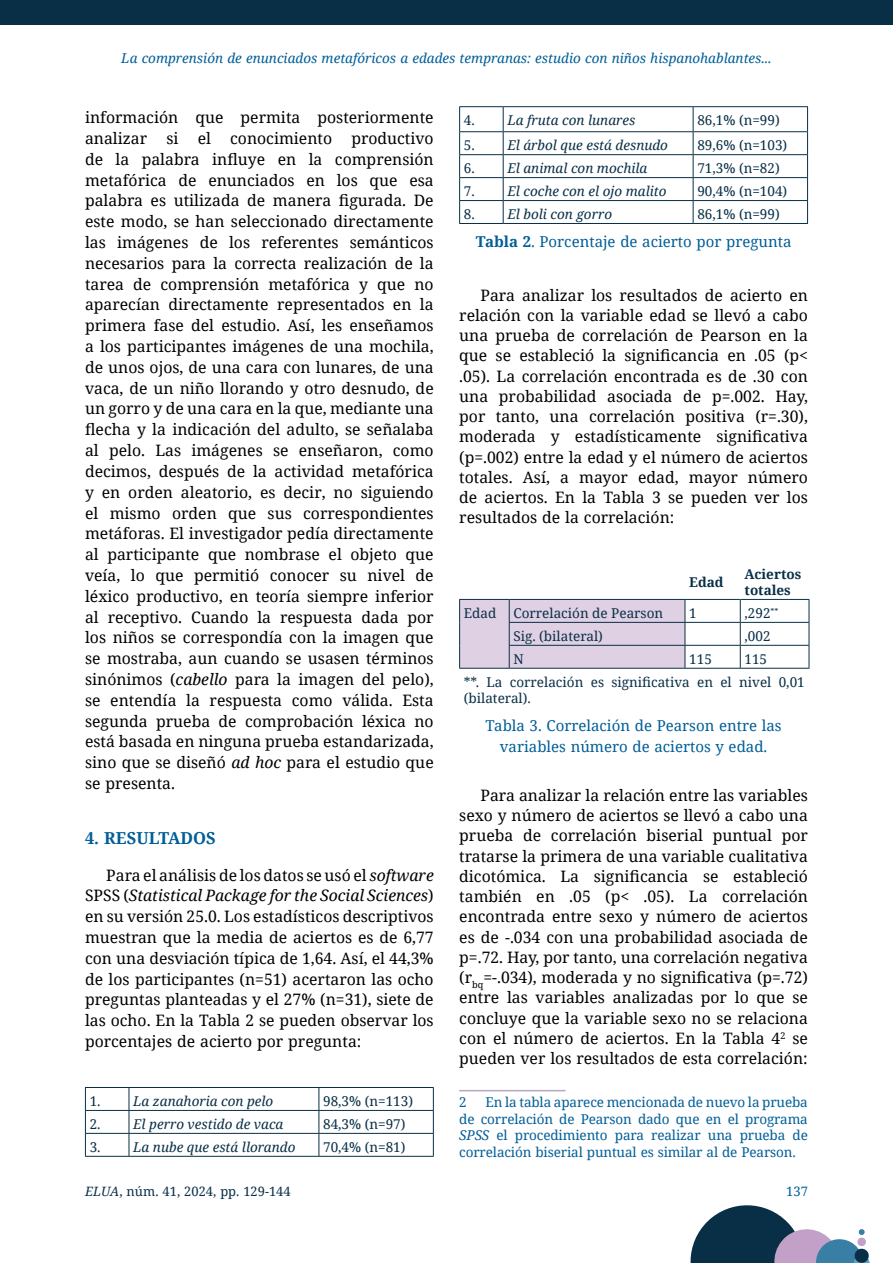
<style>
.page{position:relative;width:893px;height:1263px;background:#fff}
.page>*{position:absolute;margin:0;border:0;box-sizing:border-box;transform-origin:0 0}
.t1{font:700 16.5px "Noto Serif";color:#005e97}
.t2{font:15.75px/20.9px "Noto Serif";color:#000;text-align:justify}
.t3{font:15px/21px "Noto Serif";color:#005e97;text-align:center}
.t4{font:13.5px/23px "Noto Serif";color:#092f47}
.t5{font:13.5px/16.5px "Noto Serif";letter-spacing:-.01em;color:#005e97;text-align:justify}
.t6{font:italic 13.5px "Noto Serif";color:#092f47}
.t7{font:italic 13.5px "Noto Serif";color:#005e97}
.t8{font:700 13.5px/16.2px "Noto Serif";color:#092f47}
.t9{font:12.9px "Noto Serif";color:#092f47}
.t10{font:12.9px "Noto Serif";color:#005e97}
.s1{font-style:italic}
.s2{font-weight:700}
</style>
<div class="page">
<div style="left:0;top:0;width:893px;height:25px;background:#092f47"></div>
<svg style="left:690px;top:1205px;width:180px;height:58px"></svg>
<hr style="left:85px;top:1087px;width:44px;height:1px;background:#092f47">
<hr style="left:129px;top:1087px;width:190px;height:1px;background:#092f47">
<hr style="left:319px;top:1087px;width:115px;height:1px;background:#092f47">
<hr style="left:85px;top:1110px;width:44px;height:1px;background:#092f47">
<hr style="left:129px;top:1110px;width:190px;height:1px;background:#092f47">
<hr style="left:319px;top:1110px;width:115px;height:1px;background:#092f47">
<hr style="left:85px;top:1133px;width:44px;height:1px;background:#092f47">
<svg style="left:85px;top:1088px;width:1px;height:68px"></svg>
<hr style="left:129px;top:1133px;width:190px;height:1px;background:#092f47">
<svg style="left:129px;top:1088px;width:1px;height:68px"></svg>
<hr style="left:319px;top:1133px;width:115px;height:1px;background:#092f47">
<svg style="left:319px;top:1088px;width:1px;height:68px"></svg>
<svg style="left:433px;top:1088px;width:1px;height:68px"></svg>
<hr style="left:85px;top:1156px;width:44px;height:1px;background:#092f47">
<hr style="left:129px;top:1156px;width:190px;height:1px;background:#092f47">
<hr style="left:319px;top:1156px;width:115px;height:1px;background:#092f47">
<hr style="left:459px;top:106px;width:44px;height:1px;background:#092f47">
<hr style="left:503px;top:106px;width:190px;height:1px;background:#092f47">
<hr style="left:693px;top:106px;width:115px;height:1px;background:#092f47">
<hr style="left:459px;top:131px;width:44px;height:1px;background:#092f47">
<hr style="left:503px;top:131px;width:190px;height:1px;background:#092f47">
<hr style="left:693px;top:131px;width:115px;height:1px;background:#092f47">
<hr style="left:459px;top:154px;width:44px;height:1px;background:#092f47">
<hr style="left:503px;top:154px;width:190px;height:1px;background:#092f47">
<hr style="left:693px;top:154px;width:115px;height:1px;background:#092f47">
<hr style="left:459px;top:177px;width:44px;height:1px;background:#092f47">
<hr style="left:503px;top:177px;width:190px;height:1px;background:#092f47">
<hr style="left:693px;top:177px;width:115px;height:1px;background:#092f47">
<hr style="left:459px;top:200px;width:44px;height:1px;background:#092f47">
<svg style="left:459px;top:107px;width:1px;height:116px"></svg>
<hr style="left:503px;top:200px;width:190px;height:1px;background:#092f47">
<svg style="left:503px;top:107px;width:1px;height:116px"></svg>
<hr style="left:693px;top:200px;width:115px;height:1px;background:#092f47">
<svg style="left:693px;top:107px;width:1px;height:116px"></svg>
<svg style="left:807px;top:107px;width:1px;height:116px"></svg>
<hr style="left:459px;top:223px;width:44px;height:1px;background:#092f47">
<hr style="left:503px;top:223px;width:190px;height:1px;background:#092f47">
<hr style="left:693px;top:223px;width:115px;height:1px;background:#092f47">
<svg style="left:459px;top:599px;width:351px;height:70px"></svg>
<hr style="left:459px;top:668px;width:50px;height:1px;background:#092f47">
<hr style="left:509px;top:668px;width:176px;height:1px;background:#092f47">
<hr style="left:685px;top:668px;width:55px;height:1px;background:#092f47">
<hr style="left:740px;top:668px;width:69px;height:1px;background:#092f47">
<hr style="left:459px;top:1090px;width:107px;height:1px;background:#b7a6bd">
<p class="t7" style="left:121px;top:49px;width:652px">La comprensión de enunciados metafóricos a edades tempranas: estudio con niños hispanohablantes...</p>
<p class="t2" style="left:85px;top:106px;width:350px">información que permita posteriormente analizar si el conocimiento productivo de la palabra influye en la comprensión metafórica de enunciados en los que esa palabra es utilizada de manera figurada. De este modo, se han seleccionado directamente las imágenes de los referentes semánticos necesarios para la correcta realización de la tarea de comprensión metafórica y que no aparecían directamente representados en la primera fase del estudio. Así, les enseñamos a los participantes imágenes de una mochila, de unos ojos, de una cara con lunares, de una vaca, de un niño llorando y otro desnudo, de un gorro y de una cara en la que, mediante una flecha y la indicación del adulto, se señalaba al pelo. Las imágenes se enseñaron, como decimos, después de la actividad metafórica y en orden aleatorio, es decir, no siguiendo el mismo orden que sus correspondientes metáforas. El investigador pedía directamente al participante que nombrase el objeto que veía, lo que permitió conocer su nivel de léxico productivo, en teoría siempre inferior al receptivo. Cuando la respuesta dada por los niños se correspondía con la imagen que se mostraba, aun cuando se usasen términos sinónimos (<span class="s1">cabello</span> para la imagen del pelo), se entendía la respuesta como válida. Esta segunda prueba de comprobación léxica no está basada en ninguna prueba estandarizada, sino que se diseñó <span class="s1">ad hoc</span> para el estudio que se presenta.</p>
<p class="t1" style="left:85px;top:826px;width:132px">4. RESULTADOS</p>
<p class="t2" style="left:85px;top:864px;width:350px;text-indent:21px">Para el análisis de los datos se usó el <span class="s1">software </span>SPSS (<span class="s1">Statistical Package for the Social Sciences</span>) en su versión 25.0. Los estadísticos descriptivos muestran que la media de aciertos es de 6,77 con una desviación típica de 1,64. Así, el 44,3% de los participantes (n=51) acertaron las ocho preguntas planteadas y el 27% (n=31), siete de las ocho. En la Tabla 2 se pueden observar los porcentajes de acierto por pregunta:</p>
<p class="t4" style="left:90px;top:1089px;width:12px">1.</p>
<p class="t6" style="left:133px;top:1092px;width:142px">La zanahoria con pelo</p>
<p class="t4" style="left:323px;top:1089px;width:91px">98,3% (n=113)</p>
<p class="t4" style="left:90px;top:1112px;width:12px">2.</p>
<p class="t6" style="left:133px;top:1115px;width:152px">El perro vestido de vaca</p>
<p class="t4" style="left:323px;top:1112px;width:84px">84,3% (n=97)</p>
<p class="t4" style="left:90px;top:1135px;width:12px">3.</p>
<p class="t6" style="left:133px;top:1138px;width:164px">La nube que está llorando</p>
<p class="t4" style="left:323px;top:1135px;width:84px">70,4% (n=81)</p>
<p class="t4" style="left:464px;top:108px;width:12px">4.</p>
<p class="t6" style="left:507px;top:111px;width:129px">La fruta con lunares</p>
<p class="t4" style="left:697px;top:108px;width:84px">86,1% (n=99)</p>
<p class="t4" style="left:464px;top:134px;width:12px">5.</p>
<p class="t6" style="left:507px;top:136px;width:162px">El árbol que está desnudo</p>
<p class="t4" style="left:697px;top:134px;width:91px">89,6% (n=103)</p>
<p class="t4" style="left:464px;top:156px;width:12px">6.</p>
<p class="t6" style="left:507px;top:159px;width:142px">El animal con mochila</p>
<p class="t4" style="left:697px;top:156px;width:84px">71,3% (n=82)</p>
<p class="t4" style="left:464px;top:179px;width:12px">7.</p>
<p class="t6" style="left:507px;top:182px;width:161px">El coche con el ojo malito</p>
<p class="t4" style="left:697px;top:179px;width:91px">90,4% (n=104)</p>
<p class="t4" style="left:464px;top:202px;width:12px">8.</p>
<p class="t6" style="left:507px;top:205px;width:106px">El boli con gorro</p>
<p class="t4" style="left:697px;top:202px;width:84px">86,1% (n=99)</p>
<p class="t3" style="left:476px;top:231px;width:317px"><span class="s2">Tabla 2</span>. Porcentaje de acierto por pregunta</p>
<p class="t2" style="left:459px;top:284px;width:350px;line-height:20.2px;text-indent:21px">Para analizar los resultados de acierto en relación con la variable edad se llevó a cabo una prueba de correlación de Pearson en la que se estableció la significancia en .05 (p&lt; .05). La correlación encontrada es de .30 con una probabilidad asociada de p=.002. Hay, por tanto, una correlación positiva (r=.30), moderada y estadísticamente significativa (p=.002) entre la edad y el número de aciertos totales. Así, a mayor edad, mayor número de aciertos. En la Tabla 3 se pueden ver los resultados de la correlación:</p>
<p class="t8" style="left:689px;top:574px;width:36px">Edad</p>
<p class="t8" style="left:744px;top:565px;width:58px">Aciertos totales</p>
<p class="t4" style="left:464px;top:601px;width:34px">Edad</p>
<p class="t4" style="left:513px;top:601px;width:151px">Correlación de Pearson</p>
<p class="t4" style="left:689px;top:601px;width:9px">1</p>
<p class="t4" style="left:744px;top:601px;width:35px">,292<sup>**</sup></p>
<p class="t4" style="left:513px;top:624px;width:91px">Sig. (bilateral)</p>
<p class="t4" style="left:744px;top:624px;width:28px">,002</p>
<p class="t4" style="left:513px;top:647px;width:12px">N</p>
<p class="t4" style="left:689px;top:647px;width:24px">115</p>
<p class="t4" style="left:464px;top:647px;width:342px;text-indent:281px">115<br>**. La correlación es significativa en el nivel 0,01</p>
<p class="t4" style="left:464px;top:686px;width:68px">(bilateral).</p>
<p class="t3" style="left:485px;top:714px;width:298px">Tabla 3. Correlación de Pearson entre las variables número de aciertos y edad.</p>
<p class="t2" style="left:459px;top:784px;width:350px;line-height:20.2px;text-indent:21px">Para analizar la relación entre las variables sexo y número de aciertos se llevó a cabo una prueba de correlación biserial puntual por tratarse la primera de una variable cualitativa dicotómica. La significancia se estableció también en .05 (p&lt; .05). La correlación encontrada entre sexo y número de aciertos es de -.034 con una probabilidad asociada de p=.72. Hay, por tanto, una correlación negativa (r<sub>bq</sub>=-.034), moderada y no significativa (p=.72) entre las variables analizadas por lo que se concluye que la variable sexo no se relaciona con el número de aciertos. En la Tabla 4<sup>2</sup> se pueden ver los resultados de esta correlación:</p>
<p class="t5" style="left:459px;top:1093px;width:9px">2</p>
<p class="t5" style="left:459px;top:1093px;width:350px;text-indent:26px">En la tabla aparece mencionada de nuevo la prueba de correlación de Pearson dado que en el programa <span class="s1">SPSS</span> el procedimiento para realizar una prueba de correlación biserial puntual es similar al de Pearson.</p>
<p class="t9" style="left:85px;top:1182px;width:207px"><span class="s1">ELUA</span>, núm. 41, 2024, pp. 129-144</p>
<p class="t10" style="left:786px;top:1182px;width:23px">137</p>
</div>
